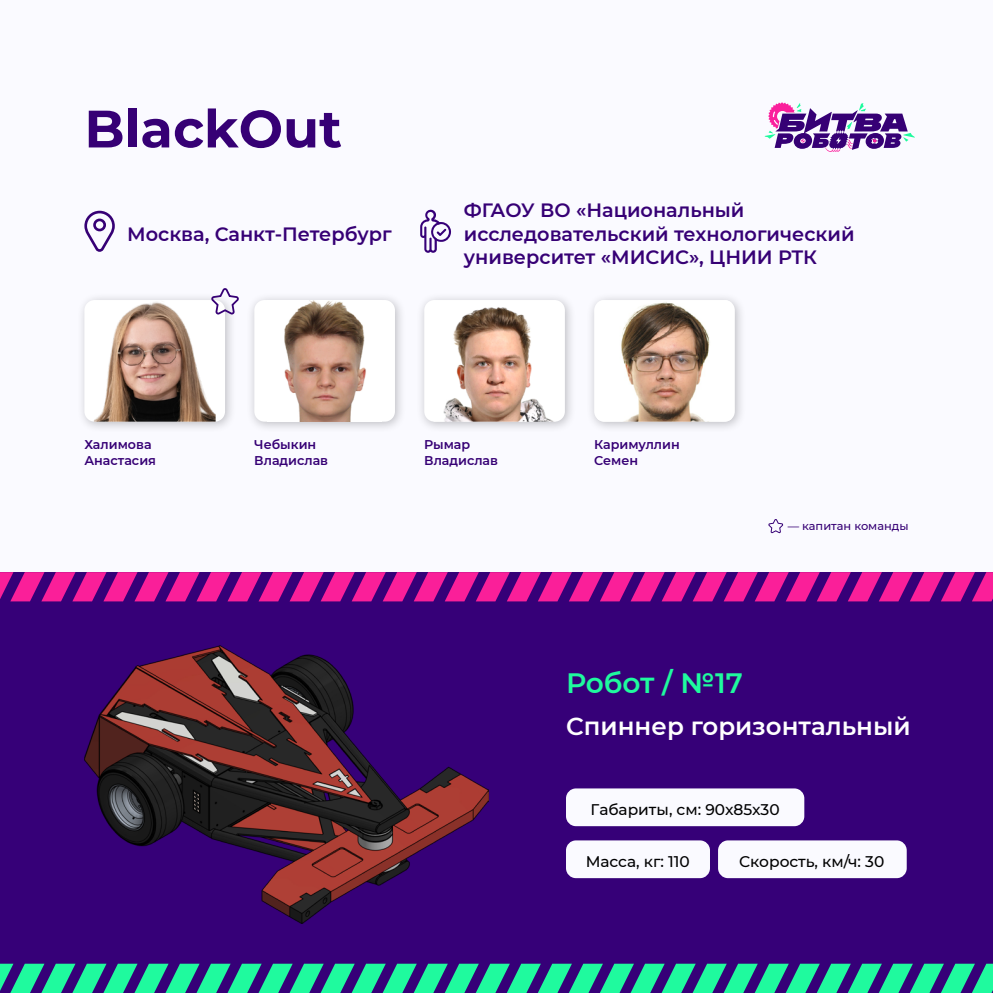
<style>
.page{position:relative;width:993px;height:993px;background:#fff}
.page>*{position:absolute;margin:0;border:0;box-sizing:border-box;transform-origin:0 0}
._01_--_Название_кома{font:700 52.5px "Montserrat";color:#360075}
._03_--_Название_робо{font:600 28px "Montserrat";color:#1ffa9e}
._04_--_Определение_р{font:600 24.5px "Montserrat";color:#fff}
._06_--_Локация{font:600 19.25px/23.1px "Montserrat";color:#360075}
._05_--_Параметры_роб{font:500 15.4px "Montserrat";color:#000}
._02_--_Фамилия_Имя{font:600 12.6px/15.2px "Montserrat";color:#360075}
.t1{font:500 11.38px "Montserrat";color:#360075}
</style>
<div class="page">
<div style="left:0;top:0;width:992px;height:992px;background:#fafaff"></div>
<div style="left:0;top:572px;width:992px;height:420px;background:#360078"></div>
<svg style="left:0;top:572px;width:992px;height:29px"></svg>
<svg style="left:0;top:963px;width:992px;height:29px"></svg>
<svg style="left:764px;top:102px;width:150px;height:50px"></svg>
<svg style="left:768px;top:519px;width:15px;height:15px"></svg>
<svg style="left:84px;top:210px;width:31px;height:42px"></svg>
<svg style="left:420px;top:209px;width:31px;height:44px"></svg>
<div style="left:76px;top:292px;width:161px;height:141px;background:#000;opacity:.25"></div>
<div style="left:84px;top:300px;width:141px;height:121px;background:#fff;border-radius:10px"></div>
<img style="left:94px;top:302px;width:121px;height:119px">
<div style="left:246px;top:292px;width:160px;height:141px;background:#000;opacity:.25"></div>
<div style="left:254px;top:300px;width:141px;height:121px;background:#fff;border-radius:10px"></div>
<img style="left:284px;top:300px;width:82px;height:121px">
<div style="left:416px;top:292px;width:160px;height:141px;background:#000;opacity:.25"></div>
<div style="left:424px;top:300px;width:140px;height:121px;background:#fff;border-radius:10px"></div>
<img style="left:443px;top:307px;width:110px;height:114px">
<div style="left:585px;top:292px;width:161px;height:141px;background:#000;opacity:.25"></div>
<div style="left:594px;top:300px;width:140px;height:121px;background:#fff;border-radius:10px"></div>
<img style="left:597px;top:300px;width:134px;height:121px">
<img style="left:84px;top:645px;width:404px;height:278px">
<div style="left:566px;top:788px;width:238px;height:37px;background:#fafaff;border-radius:10px"></div>
<div style="left:566px;top:840px;width:143px;height:37px;background:#fafaff;border-radius:10px"></div>
<div style="left:717px;top:840px;width:189px;height:37px;background:#fafaff;border-radius:10px"></div>
<svg style="left:209px;top:288px;width:30px;height:28px"></svg>
<p class="_01_--_Название_кома" style="left:84px;top:91px;width:259px">BlackOut</p>
<p class="_06_--_Локация" style="left:127px;top:221px;width:266px">Москва, Санкт-Петербург</p>
<p class="_06_--_Локация" style="left:463px;top:198px;width:392px">ФГАОУ ВО «Национальный исследовательский технологический университет «МИСИС», ЦНИИ РТК</p>
<p class="_02_--_Фамилия_Имя" style="left:84px;top:436px;width:73px">Халимова<br>Анастасия</p>
<p class="_02_--_Фамилия_Имя" style="left:254px;top:436px;width:75px">Чебыкин<br>Владислав</p>
<p class="_02_--_Фамилия_Имя" style="left:424px;top:436px;width:75px">Рымар<br>Владислав</p>
<p class="_02_--_Фамилия_Имя" style="left:594px;top:436px;width:87px">Каримуллин<br>Семен</p>
<p class="t1" style="left:787px;top:518px;width:122px">— капитан команды</p>
<p class="_03_--_Название_робо" style="left:566px;top:663px;width:178px">Робот / №17</p>
<p class="_04_--_Определение_р" style="left:566px;top:708px;width:346px">Cпиннер горизонтальный</p>
<p class="_05_--_Параметры_роб" style="left:590px;top:798px;width:191px">Габариты, см: 90x85x30</p>
<p class="_05_--_Параметры_роб" style="left:585px;top:850px;width:106px">Масса, кг: 110</p>
<p class="_05_--_Параметры_роб" style="left:739px;top:850px;width:146px">Скорость, км/ч: 30</p>
</div>
